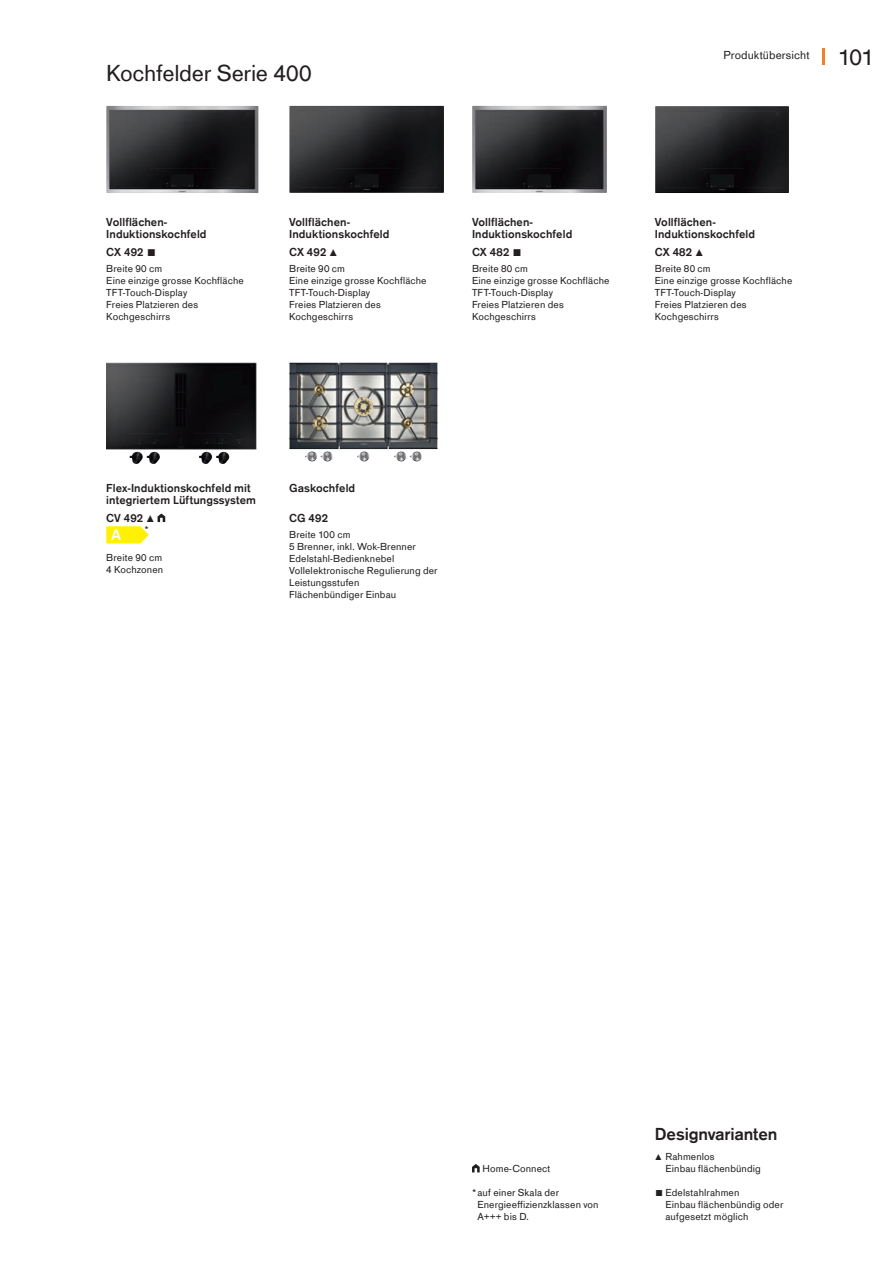
<style>
.page{position:relative;width:893px;height:1263px;background:#fff}
.page>*{position:absolute;margin:0;border:0;box-sizing:border-box;transform-origin:0 0}
.t1{font:24px "Gaggenau";letter-spacing:-.01em;color:#231f20}
.t2{font:700 18px "Gaggenau";letter-spacing:-.015em;color:#231f20}
.t3{font:700 16.65px "Calibri";color:#fff}
.t4{font:700 12px/12px "Gaggenau";letter-spacing:.005em;color:#231f20}
.t5{font:12px "Gaggenau";letter-spacing:.005em;color:#231f20}
.t6{font:10.5px/12px "Gaggenau";letter-spacing:.01em;color:#231f20}
.s1{font-size:24px}
</style>
<div class="page">
<hr style="left:822px;top:49px;width:3px;height:16px;background:#f48026">
<img style="left:106px;top:106px;width:153px;height:87px">
<img style="left:289px;top:106px;width:155px;height:87px">
<img style="left:472px;top:106px;width:135px;height:87px">
<svg style="left:158px;top:513px;width:7px;height:9px"></svg>
<svg style="left:106px;top:526px;width:43px;height:17px"></svg>
<img style="left:289px;top:362px;width:149px;height:87px">
<svg style="left:472px;top:1164px;width:8px;height:8px"></svg>
<img style="left:655px;top:106px;width:134px;height:87px">
<img style="left:106px;top:363px;width:150px;height:86px">
<img style="left:130px;top:452px;width:13px;height:12px">
<img style="left:199px;top:452px;width:14px;height:12px">
<svg style="left:147px;top:452px;width:13px;height:12px"></svg>
<svg style="left:216px;top:452px;width:13px;height:12px"></svg>
<svg style="left:357px;top:451px;width:13px;height:11px"></svg>
<svg style="left:305px;top:451px;width:28px;height:11px"></svg>
<svg style="left:394px;top:451px;width:28px;height:11px"></svg>
<h1 class="t1" style="left:106px;top:59px;width:207px">Kochfelder Serie 400</h1>
<p class="t5" style="left:723px;top:48px;width:152px">Produktübersicht <span class="s1">101</span></p>
<p class="t4" style="left:106px;top:216px;width:102px">Vollflächen-<br>Induktionskochfeld</p>
<p class="t4" style="left:106px;top:246px;width:52px">CX 492 ■</p>
<p class="t6" style="left:106px;top:262px;width:139px">Breite 90 cm<br>Eine einzige grosse Kochfläche<br>TFT-Touch-Display<br>Freies Platzieren des<br>Kochgeschirrs</p>
<p class="t4" style="left:289px;top:216px;width:102px">Vollflächen-<br>Induktionskochfeld</p>
<p class="t4" style="left:289px;top:246px;width:50px">CX 492 ▲</p>
<p class="t6" style="left:289px;top:262px;width:139px">Breite 90 cm<br>Eine einzige grosse Kochfläche<br>TFT-Touch-Display<br>Freies Platzieren des<br>Kochgeschirrs</p>
<p class="t4" style="left:472px;top:216px;width:102px">Vollflächen-<br>Induktionskochfeld</p>
<p class="t4" style="left:472px;top:246px;width:52px">CX 482 ■</p>
<p class="t6" style="left:472px;top:262px;width:139px">Breite 80 cm<br>Eine einzige grosse Kochfläche<br>TFT-Touch-Display<br>Freies Platzieren des<br>Kochgeschirrs</p>
<p class="t4" style="left:655px;top:216px;width:102px">Vollflächen-<br>Induktionskochfeld</p>
<p class="t4" style="left:655px;top:246px;width:50px">CX 482 ▲</p>
<p class="t6" style="left:655px;top:262px;width:139px">Breite 80 cm<br>Eine einzige grosse Kochfläche<br>TFT-Touch-Display<br>Freies Platzieren des<br>Kochgeschirrs</p>
<p class="t4" style="left:106px;top:481px;width:151px">Flex-Induktionskochfeld mit integriertem Lüftungssystem</p>
<p class="t4" style="left:106px;top:512px;width:50px">CV 492 ▲</p>
<h3 class="t3" style="left:111px;top:524px;width:12px">A</h3>
<p class="t6" style="left:144px;top:524px;width:6px">*</p>
<p class="t6" style="left:106px;top:552px;width:58px">Breite 90 cm<br>4 Kochzonen</p>
<p class="t4" style="left:289px;top:481px;width:68px">Gaskochfeld</p>
<p class="t4" style="left:289px;top:511px;width:40px">CG 492</p>
<p class="t6" style="left:289px;top:528px;width:150px">Breite 100 cm<br>5 Brenner, inkl. Wok-Brenner<br>Edelstahl-Bedienknebel<br>Vollelektronische Regulierung der<br>Leistungsstufen<br>Flächenbündiger Einbau</p>
<p class="t6" style="left:483px;top:1163px;width:69px">Home-Connect</p>
<p class="t6" style="left:477px;top:1187px;width:123px;text-indent:-5px">* auf einer Skala der<br>Energieeffizienzklassen von<br>A+++ bis D.</p>
<h2 class="t2" style="left:655px;top:1123px;width:124px">Designvarianten</h2>
<p class="t6" style="left:665px;top:1151px;width:97px;text-indent:-11px">▲ Rahmenlos<br>Einbau flächenbündig</p>
<p class="t6" style="left:665px;top:1187px;width:119px;text-indent:-11px">■ Edelstahlrahmen<br>Einbau flächenbündig oder aufgesetzt möglich</p>
</div>
